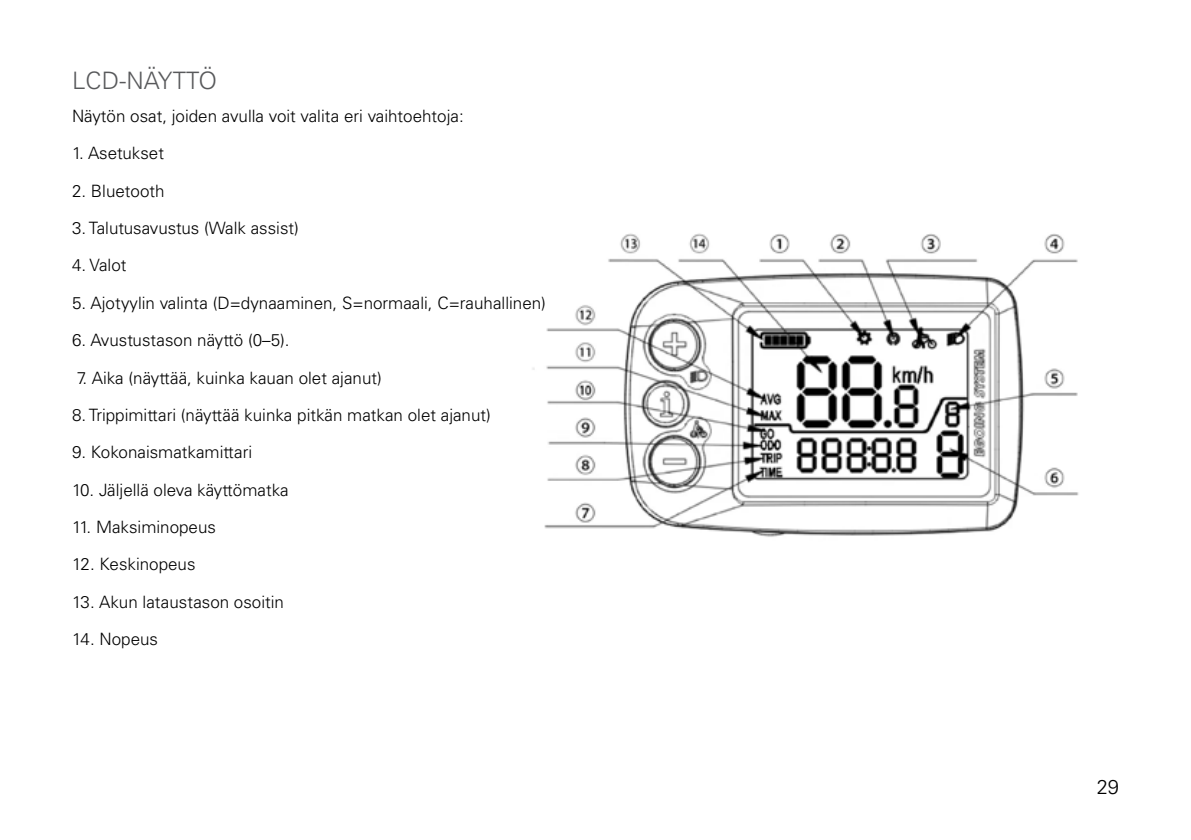
<style>
.page{position:relative;width:1191px;height:840px;background:#fff}
.page>*{position:absolute;margin:0;border:0;box-sizing:border-box;transform-origin:0 0}
.t1{font:300 24px "Univers LT Std";letter-spacing:.01em;color:#58595b}
.t2{font:300 20px "Univers LT Std";color:#000}
.t3{font:300 17px "Univers LT Std";color:#000}
</style>
<div class="page">
<img style="left:532px;top:233px;width:547px;height:304px">
<h1 class="t1" style="left:72px;top:66px;width:147px">LCD-NÄYTTÖ</h1>
<p class="t3" style="left:72px;top:106px;width:393px">Näytön osat, joiden avulla voit valita eri vaihtoehtoja:</p>
<p class="t3" style="left:72px;top:143px;width:93px">1. Asetukset</p>
<p class="t3" style="left:72px;top:180px;width:94px">2. Bluetooth</p>
<p class="t3" style="left:72px;top:218px;width:228px">3. Talutusavustus (Walk assist)</p>
<p class="t3" style="left:72px;top:255px;width:56px">4. Valot</p>
<p class="t3" style="left:72px;top:292px;width:475px">5. Ajotyylin valinta (D=dynaaminen, S=normaali, C=rauhallinen)</p>
<p class="t3" style="left:72px;top:330px;width:219px">6. Avustustason näyttö (0–5).</p>
<p class="t3" style="left:77px;top:367px;width:307px">7. Aika (näyttää, kuinka kauan olet ajanut)</p>
<p class="t3" style="left:72px;top:404px;width:420px">8. Trippimittari (näyttää kuinka pitkän matkan olet ajanut)</p>
<p class="t3" style="left:72px;top:442px;width:182px">9. Kokonaismatkamittari</p>
<p class="t3" style="left:72px;top:479px;width:218px">10. Jäljellä oleva käyttömatka</p>
<p class="t3" style="left:72px;top:516px;width:145px">11. Maksiminopeus</p>
<p class="t3" style="left:72px;top:554px;width:125px">12. Keskinopeus</p>
<p class="t3" style="left:72px;top:591px;width:213px">13. Akun lataustason osoitin</p>
<p class="t3" style="left:72px;top:628px;width:88px">14. Nopeus</p>
<p class="t2" style="left:1096px;top:774px;width:24px">29</p>
</div>
